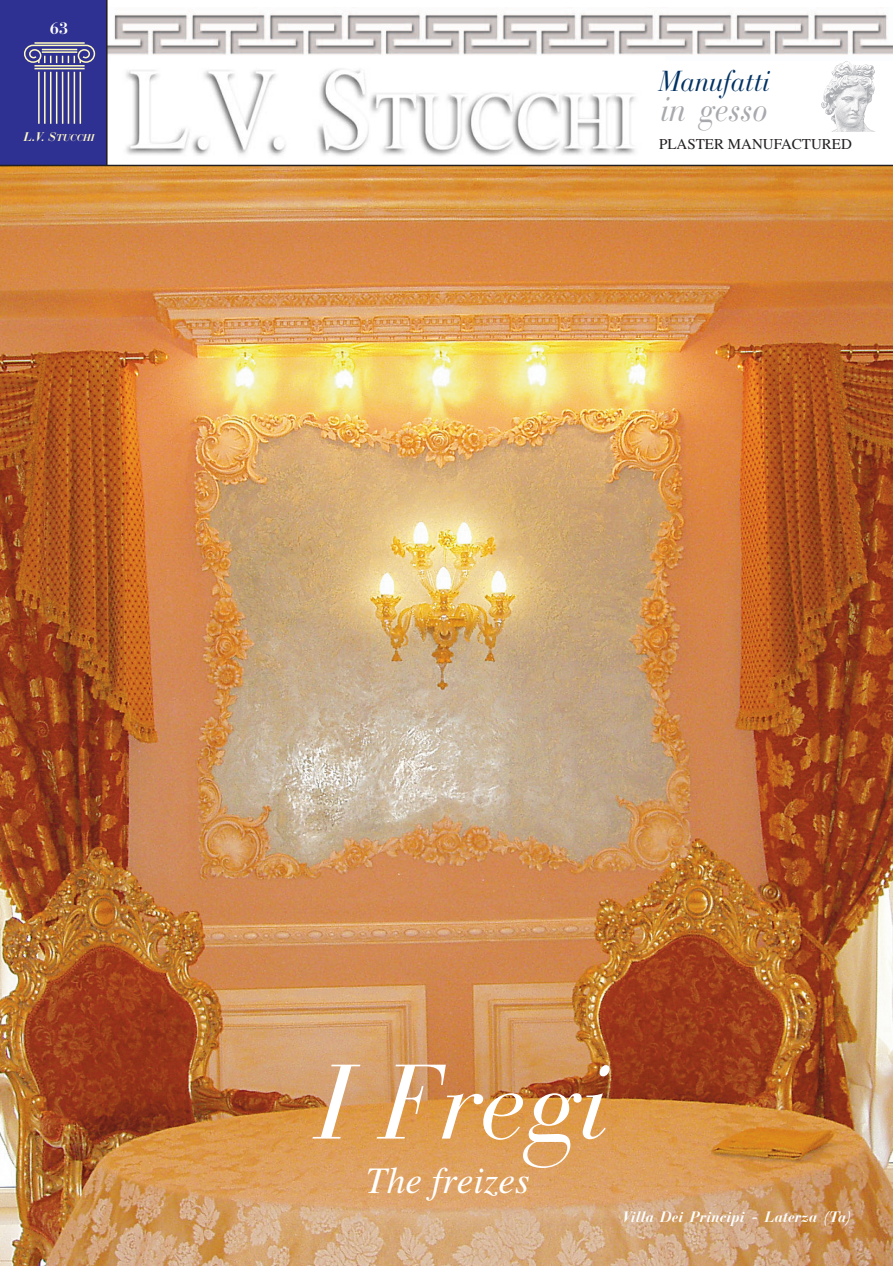
<style>
.page{position:relative;width:893px;height:1266px;background:#fff}
.page>*{position:absolute;margin:0;border:0;box-sizing:border-box;transform-origin:0 0}
.t1{font:italic 105px "Bauer Bodoni";color:#fff}
.t2{font:italic 37.5px "Times";color:#fff}
.t3{font:italic 34.5px "Bauer Bodoni";color:#a8a9ad;scale:.9 1}
.t4{font:italic 28.65px "Bauer Bodoni";color:#003163;scale:.9 1}
.t5{font:700 16.5px "Bauer Bodoni";color:#fff}
.t6{font:italic 700 15px "Bauer Bodoni";color:#fff}
.t7{font:15px "Times";color:#231f20}
.t8{font:italic 700 9.75px "Bauer Bodoni";color:#fffac2}
.s1{font-size:12.45px}
</style>
<div class="page">
<img style="left:0;top:166px;width:892px;height:1100px">
<img style="left:107px;top:8px;width:785px;height:52px">
<img style="left:111px;top:56px;width:553px;height:109px">
<div style="left:0;top:0;width:107px;height:165px;background:#2e3092"></div>
<img style="left:821px;top:61px;width:54px;height:70px">
<hr style="left:50px;top:72px;width:1px;height:52px;background:#fffac2">
<hr style="left:56px;top:72px;width:1px;height:52px;background:#fffac2">
<hr style="left:62px;top:72px;width:1px;height:52px;background:#fffac2">
<hr style="left:44px;top:72px;width:2px;height:52px;background:#fffac2">
<hr style="left:38px;top:72px;width:2px;height:52px;background:#fffac2">
<hr style="left:68px;top:72px;width:1px;height:52px;background:#fffac2">
<hr style="left:74px;top:72px;width:1px;height:52px;background:#fffac2">
<hr style="left:80px;top:72px;width:1px;height:52px;background:#fffac2">
<hr style="left:34px;top:65px;width:51px;height:2px;background:#fffac2">
<hr style="left:34px;top:68px;width:51px;height:1px;background:#fffac2">
<svg style="left:24px;top:44px;width:72px;height:20px"></svg>
<hr style="left:34px;top:42px;width:51px;height:2px;background:#fffac2">
<hr style="left:0;top:165px;width:892px;height:1px;background:#231f20">
<hr style="left:106px;top:0;width:1px;height:165px;background:#231f20">
<p class="t5" style="left:50px;top:21px;width:20px">63</p>
<p class="t8" style="left:24px;top:134px;width:72px"><span class="s1">L.V. S</span>TUCCHI</p>
<h3 class="t4" style="left:658px;top:70px;width:124px">Manufatti</h3>
<h3 class="t3" style="left:660px;top:95px;width:121px">in gesso</h3>
<p class="t7" style="left:659px;top:138px;width:194px">PLASTER MANUFACTURED</p>
<h1 class="t1" style="left:316px;top:1061px;width:293px">I Fregi</h1>
<h2 class="t2" style="left:366px;top:1166px;width:165px">The freizes</h2>
<p class="t6" style="left:622px;top:1210px;width:231px">Villa Dei Principi - Laterza (Ta)</p>
</div>
